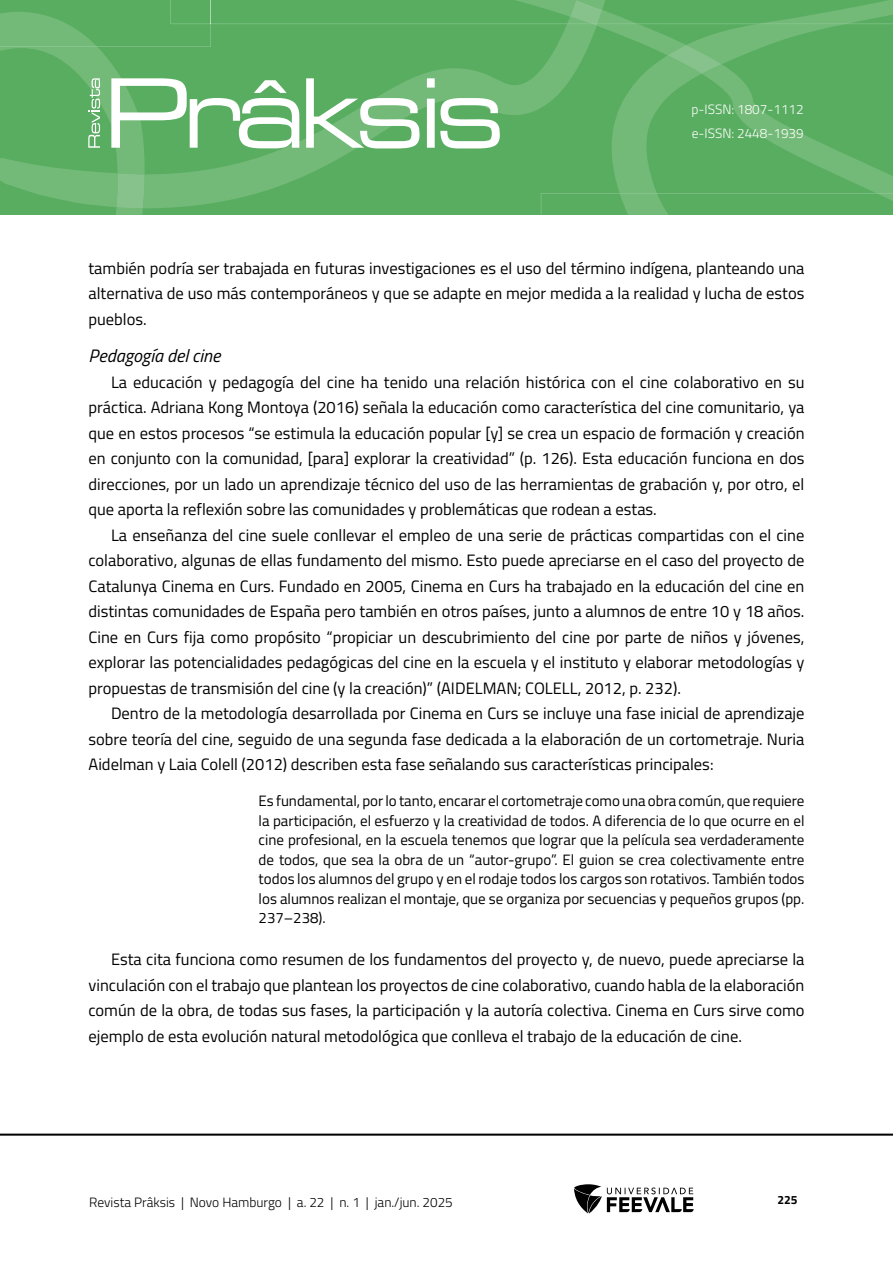
<style>
.page{position:relative;width:893px;height:1263px;background:#fff}
.page>*{position:absolute;margin:0;border:0;box-sizing:border-box;transform-origin:0 0}
.TITULO_4{font:italic 18px "Titillium Web";color:#000}
.Corpo_de_texto{font:16.5px/25.5px "Titillium Web";color:#000;text-align:justify}
.Citação{font:15px/19.5px "Titillium Web";color:#000;text-align:justify}
.t1{font:300 13.5px "Titillium Web";color:#000}
.t2{font:300 13.5px/24px "Titillium Web";color:#fff}
.t3{font:700 12px "Titillium Web";color:#000}
</style>
<div class="page">
<hr style="left:0;top:1133px;width:893px;height:3px;background:#000">
<svg style="left:574px;top:1184px;width:120px;height:29px"></svg>
<svg style="left:0;top:0;width:893px;height:215px;background:#65b26c"></svg>
<p class="t2" style="left:691px;top:97px;width:114px">p-ISSN: 1807-1112 e-ISSN: 2448-1939</p>
<p class="Corpo_de_texto" style="left:88px;top:254px;width:717px">también podría ser trabajada en futuras investigaciones es el uso del término indígena, planteando una alternativa de uso más contemporáneos y que se adapte en mejor medida a la realidad y lucha de estos pueblos.</p>
<p class="TITULO_4" style="left:88px;top:343px;width:133px">Pedagogía del cine</p>
<p class="Corpo_de_texto" style="left:88px;top:368px;width:718px;text-indent:22px">La educación y pedagogía del cine ha tenido una relación histórica con el cine colaborativo en su práctica. Adriana Kong Montoya (2016) señala la educación como característica del cine comunitario, ya que en estos procesos “se estimula la educación popular [y] se crea un espacio de formación y creación en conjunto con la comunidad, [para] explorar la creatividad” (p. 126). Esta educación funciona en dos direcciones, por un lado un aprendizaje técnico del uso de las herramientas de grabación y, por otro, el que aporta la reflexión sobre las comunidades y problemáticas que rodean a estas.</p>
<p class="Corpo_de_texto" style="left:88px;top:521px;width:717px;text-indent:22px">La enseñanza del cine suele conllevar el empleo de una serie de prácticas compartidas con el cine colaborativo, algunas de ellas fundamento del mismo. Esto puede apreciarse en el caso del proyecto de Catalunya Cinema en Curs. Fundado en 2005, Cinema en Curs ha trabajado en la educación del cine en distintas comunidades de España pero también en otros países, junto a alumnos de entre 10 y 18 años.<br>Cine en Curs fija como propósito “propiciar un descubrimiento del cine por parte de niños y jóvenes, explorar las potencialidades pedagógicas del cine en la escuela y el instituto y elaborar metodologías y propuestas de transmisión del cine (y la creación)” (AIDELMAN; COLELL, 2012, p. 232).</p>
<p class="Corpo_de_texto" style="left:88px;top:700px;width:717px;text-indent:22px">Dentro de la metodología desarrollada por Cinema en Curs se incluye una fase inicial de aprendizaje sobre teoría del cine, seguido de una segunda fase dedicada a la elaboración de un cortometraje. Nuria Aidelman y Laia Colell (2012) describen esta fase señalando sus características principales:</p>
<p class="Citação" style="left:259px;top:790px;width:547px">Es fundamental, por lo tanto, encarar el cortometraje como una obra común, que requiere la participación, el esfuerzo y la creatividad de todos. A diferencia de lo que ocurre en el cine profesional, en la escuela tenemos que lograr que la película sea verdaderamente de todos, que sea la obra de un “autor-grupo”. El guion se crea colectivamente entre todos los alumnos del grupo y en el rodaje todos los cargos son rotativos. También todos los alumnos realizan el montaje, que se organiza por secuencias y pequeños grupos (pp.<br>237–238).</p>
<p class="Corpo_de_texto" style="left:88px;top:946px;width:717px;text-indent:22px">Esta cita funciona como resumen de los fundamentos del proyecto y, de nuevo, puede apreciarse la vinculación con el trabajo que plantean los proyectos de cine colaborativo, cuando habla de la elaboración común de la obra, de todas sus fases, la participación y la autoría colectiva. Cinema en Curs sirve como ejemplo de esta evolución natural metodológica que conlleva el trabajo de la educación de cine.</p>
<p class="t1" style="left:89px;top:1192px;width:365px">Revista Prâksis | Novo Hamburgo | a. 22 | n. 1 | jan./jun. 2025</p>
<p class="t3" style="left:777px;top:1190px;width:22px">225</p>
</div>
